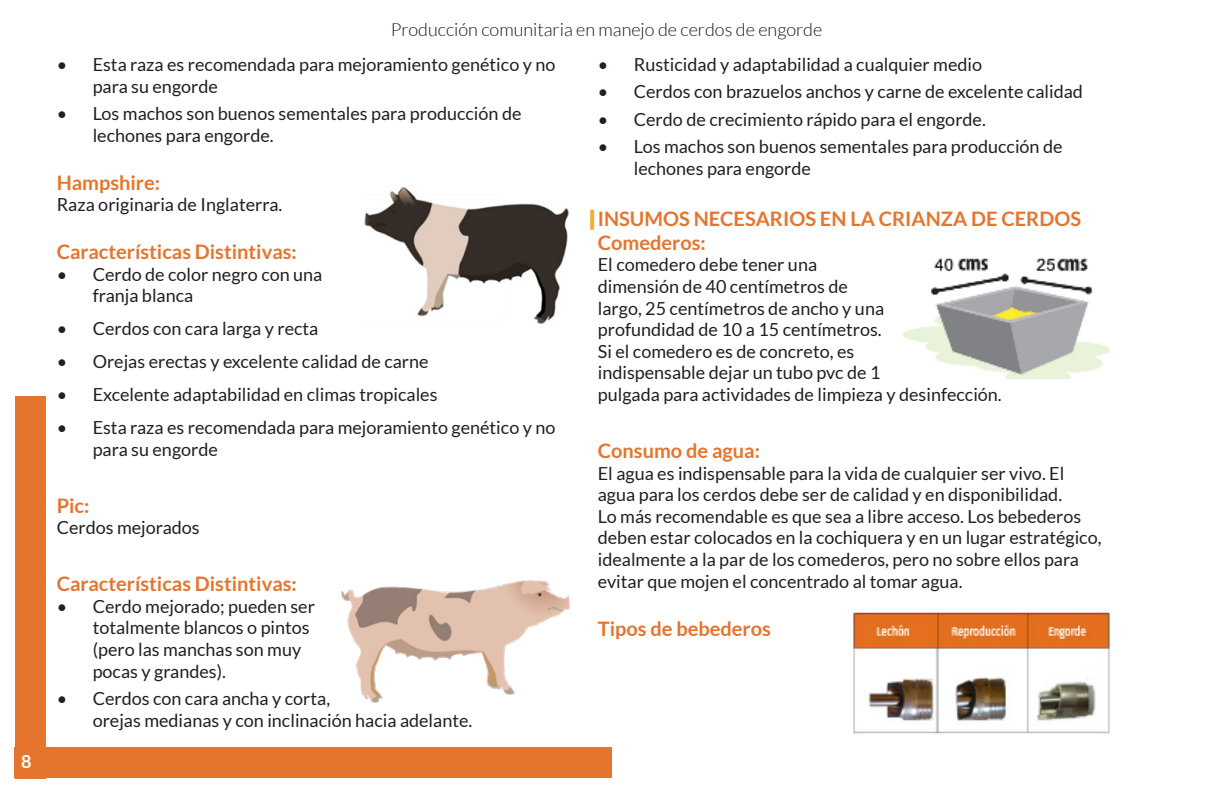
<style>
.page{position:relative;width:1224px;height:792px;background:#fff}
.page>*{position:absolute;margin:0;border:0;box-sizing:border-box;transform-origin:0 0}
.Titulo_2{font:700 20px "Lato";color:#e5752d}
.Titulo_1{font:700 20px "Lato";color:#e5752d}
.Parrafo{font:18px/21.6px "Lato";color:#231f20}
.t1{font:300 18px "Lato";color:#0c142f}
.t2{font:700 18px "Lato";color:#fff}
</style>
<div class="page">
<div style="left:15px;top:396px;width:30px;height:382px;background:#e5752d"></div>
<div style="left:15px;top:748px;width:597px;height:30px;background:#e5752d"></div>
<svg style="left:590px;top:210px;width:4px;height:20px"></svg>
<img style="left:364px;top:187px;width:205px;height:137px">
<img style="left:341px;top:580px;width:228px;height:123px">
<img style="left:904px;top:258px;width:206px;height:121px">
<img style="left:853px;top:612px;width:257px;height:122px">
<p class="t2" style="left:21px;top:751px;width:12px">8</p>
<p class="t1" style="left:391px;top:20px;width:433px">Producción comunitaria en manejo de cerdos de engorde</p>
<p class="Parrafo" style="left:93px;top:54px;width:464px;text-indent:-36px">• Esta raza es recomendada para mejoramiento genético y no para su engorde</p>
<p class="Parrafo" style="left:93px;top:103px;width:430px;text-indent:-36px">• Los machos son buenos sementales para producción de lechones para engorde.</p>
<p class="Titulo_2" style="left:57px;top:171px;width:105px">Hampshire:</p>
<p class="Parrafo" style="left:57px;top:194px;width:227px">Raza originaria de Inglaterra.</p>
<p class="Titulo_2" style="left:57px;top:241px;width:242px">Características Distintivas:</p>
<p class="Parrafo" style="left:93px;top:263px;width:231px;text-indent:-36px">• Cerdo de color negro con una franja blanca</p>
<p class="Parrafo" style="left:57px;top:318px;width:263px">• Cerdos con cara larga y recta</p>
<p class="Parrafo" style="left:57px;top:351px;width:373px">• Orejas erectas y excelente calidad de carne</p>
<p class="Parrafo" style="left:57px;top:384px;width:382px">• Excelente adaptabilidad en climas tropicales</p>
<p class="Parrafo" style="left:93px;top:417px;width:464px;text-indent:-36px">• Esta raza es recomendada para mejoramiento genético y no para su engorde</p>
<p class="Titulo_2" style="left:57px;top:494px;width:34px">Pic:</p>
<p class="Parrafo" style="left:57px;top:517px;width:145px">Cerdos mejorados</p>
<p class="Titulo_2" style="left:57px;top:573px;width:242px">Características Distintivas:</p>
<p class="Parrafo" style="left:93px;top:595px;width:224px;text-indent:-36px">• Cerdo mejorado; pueden ser totalmente blancos o pintos (pero las manchas son muy pocas y grandes).</p>
<p class="Parrafo" style="left:93px;top:688px;width:381px;text-indent:-36px">• Cerdos con cara ancha y corta,<br>orejas medianas y con inclinación hacia adelante.</p>
<p class="Parrafo" style="left:598px;top:54px;width:386px">• Rusticidad y adaptabilidad a cualquier medio</p>
<p class="Parrafo" style="left:598px;top:81px;width:487px">• Cerdos con brazuelos anchos y carne de excelente calidad</p>
<p class="Parrafo" style="left:598px;top:108px;width:390px">• Cerdo de crecimiento rápido para el engorde.</p>
<p class="Parrafo" style="left:634px;top:136px;width:430px;text-indent:-36px">• Los machos son buenos sementales para producción de lechones para engorde</p>
<p class="Titulo_1" style="left:598px;top:207px;width:485px">INSUMOS NECESARIOS EN LA CRIANZA DE CERDOS</p>
<p class="Titulo_2" style="left:598px;top:231px;width:109px">Comederos:</p>
<p class="Parrafo" style="left:598px;top:254px;width:405px">El comedero debe tener una<br>dimensión de 40 centímetros de<br>largo, 25 centímetros de ancho y una<br>profundidad de 10 a 15 centímetros.<br>Si el comedero es de concreto, es<br>indispensable dejar un tubo pvc de 1<br>pulgada para actividades de limpieza y desinfección.</p>
<p class="Titulo_2" style="left:598px;top:439px;width:164px">Consumo de agua:</p>
<p class="Parrafo" style="left:598px;top:462px;width:505px">El agua es indispensable para la vida de cualquier ser vivo. El agua para los cerdos debe ser de calidad y en disponibilidad.<br>Lo más recomendable es que sea a libre acceso. Los bebederos deben estar colocados en la cochiquera y en un lugar estratégico, idealmente a la par de los comederos, pero no sobre ellos para evitar que mojen el concentrado al tomar agua.</p>
<p class="Titulo_2" style="left:598px;top:617px;width:175px">Tipos de bebederos</p>
</div>
